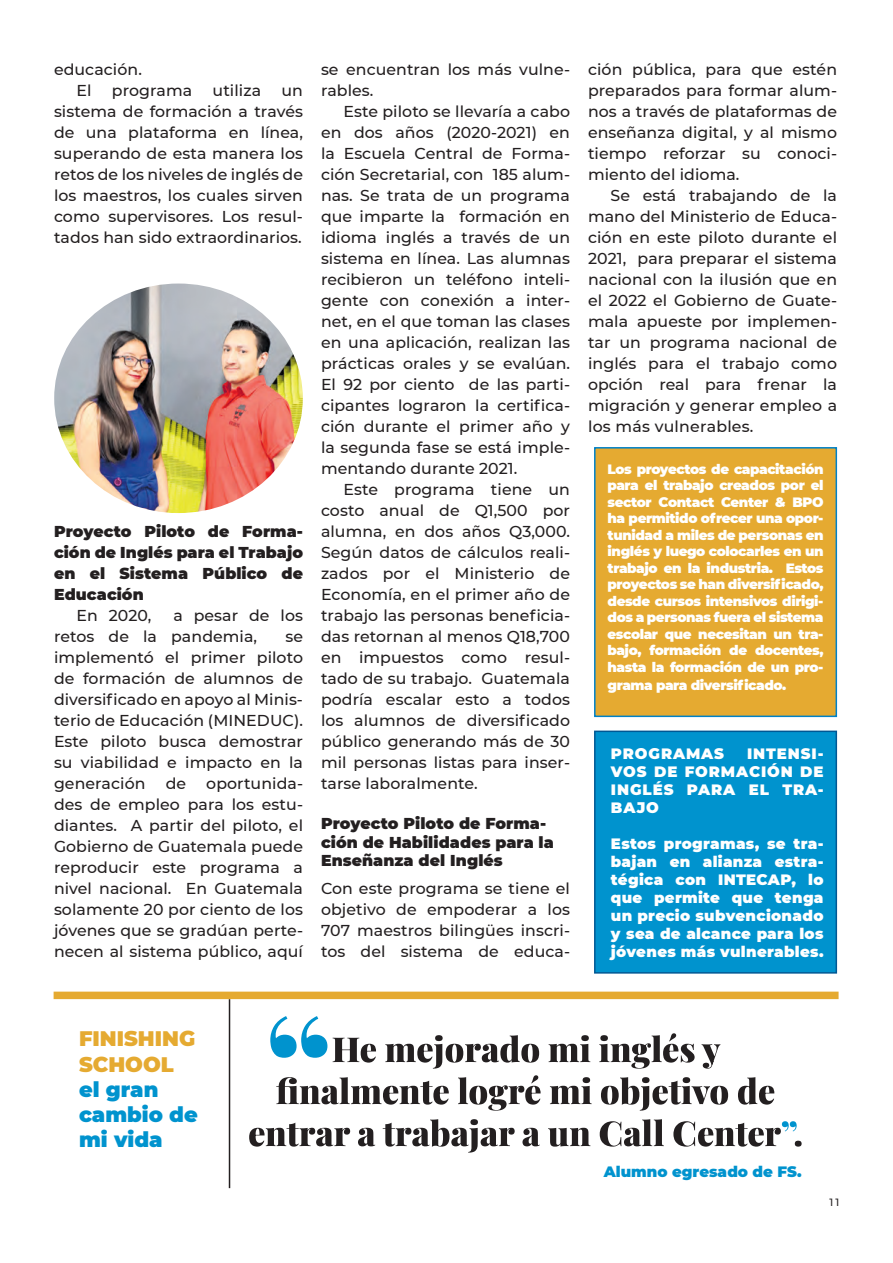
<style>
.page{position:relative;width:893px;height:1263px;background:#fff}
.page>*{position:absolute;margin:0;border:0;box-sizing:border-box;transform-origin:0 0}
.Texto_independiente{font:150px "Playfair Display";color:#0093ce}
.t1{font:900 21px/25.2px "Montserrat";color:#0093ce}
.t2{font:900 21px/25.2px "Montserrat";color:#e5aa31}
.Texto_independiente-2{font:500 15.75px/21px "Montserrat";letter-spacing:.005em;color:#231f20;text-align:justify}
.Texto_independiente-3{font:900 15.75px/21px "Montserrat";letter-spacing:.005em;color:#231f20;text-align:justify}
.t3{font:900 15px/18px "Montserrat";letter-spacing:.03em;color:#fff;text-align:justify}
.t4{font:900 15px "Montserrat";color:#0093ce}
.t5{font:900 15px "Montserrat";letter-spacing:.06em;color:#fff}
.t6{font:900 13.5px/16.5px "Montserrat";letter-spacing:-.03em;color:#fff;text-align:justify}
.t7{font:500 10.5px "Montserrat";color:#231f20}
</style>
<div class="page">
<div style="left:594px;top:447px;width:243px;height:270px;background:#e5aa31;border:2px solid #0081c7"></div>
<div style="left:594px;top:730px;width:243px;height:243px;background:#0093ce;border:2px solid #005894"></div>
<img style="left:54px;top:284px;width:249px;height:229px">
<hr style="left:229px;top:999px;width:1px;height:189px;background:#231f20">
<svg style="left:249px;top:1119px;width:553px;height:33px"></svg>
<svg style="left:276px;top:1075px;width:498px;height:35px"></svg>
<svg style="left:333px;top:1033px;width:387px;height:35px"></svg>
<div style="left:54px;top:991px;width:785px;height:8px;background:#e5aa31"></div>
<p class="Texto_independiente-2" style="left:54px;top:58px;width:89px">educación.</p>
<p class="Texto_independiente-2" style="left:77px;top:79px;width:17px">El</p>
<p class="Texto_independiente-2" style="left:112px;top:79px;width:82px">programa</p>
<p class="Texto_independiente-2" style="left:213px;top:79px;width:50px">utiliza</p>
<p class="Texto_independiente-2" style="left:54px;top:79px;width:251px;text-indent:228px">un sistema de formación a través de una plataforma en línea, superando de esta manera los retos de los niveles de inglés de los maestros, los cuales sirven como supervisores. Los resul&shy;tados han sido extraordinarios.</p>
<p class="Texto_independiente-3" style="left:54px;top:520px;width:251px">Proyecto Piloto de Forma&shy;ción de Inglés para el Trabajo en el Sistema Público de Educación</p>
<p class="Texto_independiente-2" style="left:77px;top:604px;width:76px">En 2020,</p>
<p class="Texto_independiente-2" style="left:54px;top:604px;width:250px;text-indent:119px">a pesar de los retos de la pandemia,</p>
<p class="Texto_independiente-2" style="left:54px;top:625px;width:251px;text-indent:231px">se implementó el primer piloto de formación de alumnos de diversificado en apoyo al Minis&shy;terio de Educación (MINEDUC).<br>Este piloto busca demostrar su viabilidad e impacto en la generación</p>
<p class="Texto_independiente-2" style="left:54px;top:772px;width:251px;text-indent:152px">oportunida&shy;des de empleo para los estu&shy;diantes. A partir del piloto, el Gobierno de Guatemala puede reproducir este programa a nivel nacional. En Guatemala solamente 20 por ciento de los jóvenes que se gradúan perte&shy;necen al sistema público, aquí</p>
<p class="Texto_independiente-2" style="left:166px;top:772px;width:22px">de</p>
<p class="Texto_independiente-2" style="left:321px;top:58px;width:251px">se encuentran los más vulne&shy;rables.</p>
<p class="Texto_independiente-2" style="left:321px;top:100px;width:251px;text-indent:23px">Este piloto se llevaría a cabo en dos años (2020-2021) en la Escuela Central de Forma&shy;ción Secretarial, con 185 alum&shy;nas. Se trata de un programa que imparte la formación en idioma inglés a través de un sistema en línea. Las alumnas recibieron un teléfono inteli&shy;gente con conexión a inter&shy;net, en el que toman las clases en una aplicación, realizan las prácticas orales y se evalúan.<br>El 92 por ciento de las parti&shy;cipantes lograron la certifica&shy;ción durante el primer año y la segunda fase se está imple&shy;mentando durante 2021.</p>
<p class="Texto_independiente-2" style="left:321px;top:478px;width:251px;text-indent:23px">Este programa tiene un costo anual de Q1,500 por alumna, en dos años Q3,000.<br>Según datos de cálculos reali&shy;zados por el Ministerio de Economía, en el primer año de trabajo las personas beneficia&shy;das retornan al menos Q18,700 en impuestos como resul&shy;tado de su trabajo. Guatemala podría escalar esto a todos los alumnos de diversificado público generando más de 30 mil personas listas para inser&shy;tarse laboralmente.</p>
<p class="Texto_independiente-3" style="left:321px;top:813px;width:234px;line-height:18.9px;text-align:left">Proyecto Piloto de Forma&shy;ción de Habilidades para la<br>Enseñanza del Inglés</p>
<p class="Texto_independiente-2" style="left:321px;top:877px;width:251px">Con este programa se tiene el objetivo de empoderar a los 707 maestros bilingües inscri&shy;tos del sistema de educa-</p>
<p class="Texto_independiente-2" style="left:588px;top:58px;width:251px">ción pública, para que estén preparados para formar alum&shy;nos a través de plataformas de enseñanza digital, y al mismo tiempo reforzar su conoci&shy;miento del idioma.</p>
<p class="Texto_independiente-2" style="left:588px;top:184px;width:251px;text-indent:23px">Se está trabajando de la mano del Ministerio de Educa&shy;ción en este piloto durante el 2021, para preparar el sistema nacional con la ilusión que en el 2022 el Gobierno de Guate&shy;mala apueste por implemen&shy;tar un programa nacional de inglés para el trabajo como opción real para frenar la migración y generar empleo a los más vulnerables.</p>
<p class="t6" style="left:608px;top:460px;width:218px">Los proyectos de capacitación para el trabajo creados por el sector Contact Center &amp; BPO ha permitido ofrecer una opor&shy;tunidad a miles de personas en inglés y luego colocarles en un trabajo en la industria. Estos proyectos se han diversificado, desde cursos intensivos dirigi&shy;dos a personas fuera el sistema escolar que necesitan un tra&shy;bajo, formación de docentes, hasta la formación de un pro-</p>
<p class="t6" style="left:608px;top:676px;width:180px">grama para diversificado.</p>
<p class="t3" style="left:611px;top:743px;width:214px;text-indent:136px">INTENSI-VOS DE FORMACIÓN DE INGLÉS PARA EL TRA-BAJO</p>
<p class="t3" style="left:611px;top:833px;width:214px">Estos programas, se tra&shy;bajan en alianza estra&shy;tégica con INTECAP, lo que permite que tenga un precio subvencionado y sea de alcance para los jóvenes más vulnerables.</p>
<p class="t5" style="left:611px;top:742px;width:115px">PROGRAMAS</p>
<p class="t2" style="left:79px;top:1025px;width:118px">FINISHING<br>SCHOOL</p>
<p class="t1" style="left:79px;top:1075px;width:120px">el gran cambio de mi vida</p>
<p class="Texto_independiente" style="left:264px;top:951px;width:71px">“</p>
<p class="t4" style="left:604px;top:1161px;width:200px">Alumno egresado de FS.</p>
<p class="t7" style="left:829px;top:1195px;width:11px">11</p>
</div>
